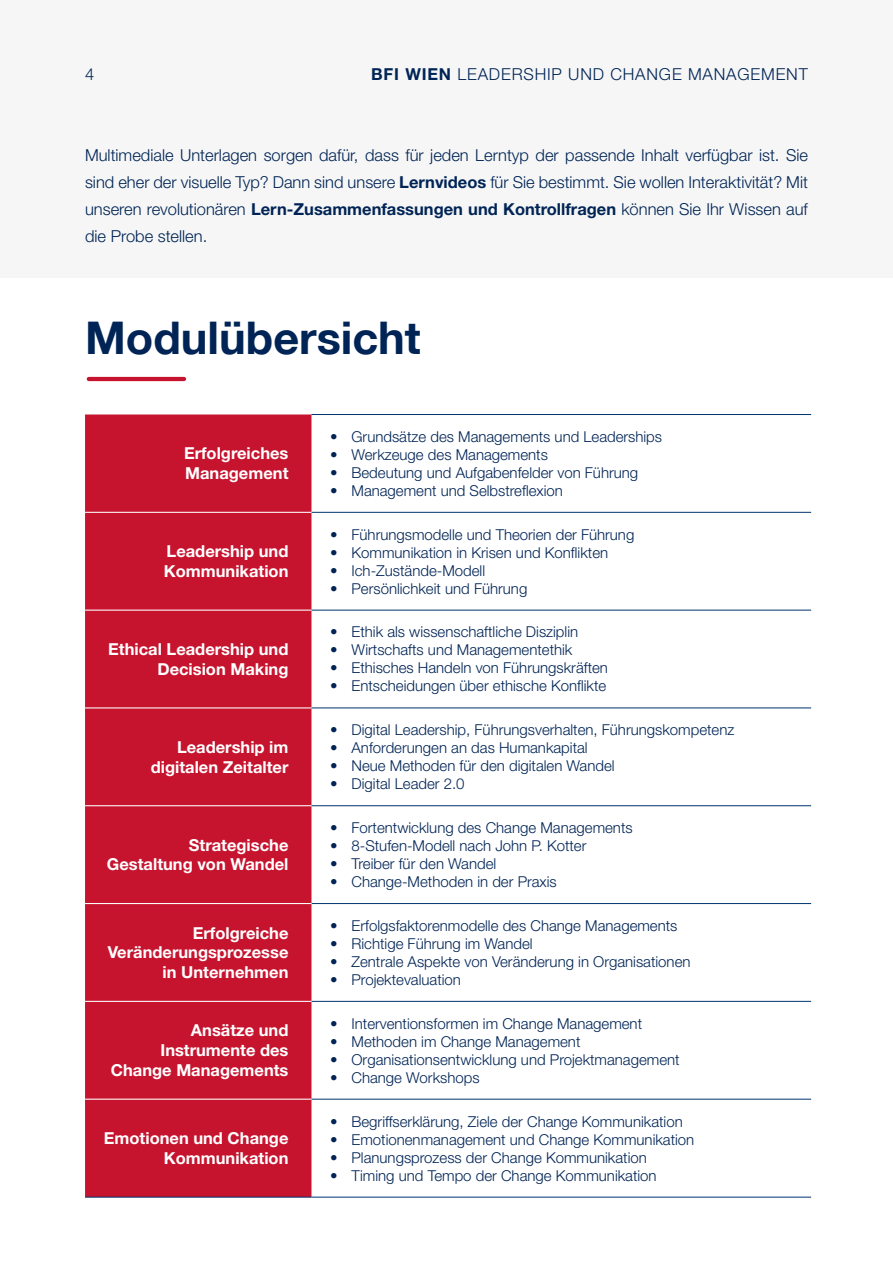
<style>
.page{position:relative;width:893px;height:1263px;background:#fff}
.page>*{position:absolute;margin:0;border:0;box-sizing:border-box;transform-origin:0 0}
.t1{font:700 45px "Helvetica Neue LT";color:#002455}
.t2{font:300 16.5px/27px "Helvetica Neue LT Std";color:#002455;text-align:justify}
.t3{font:700 16.5px/19.8px "Helvetica Neue LT Std";color:#fff;text-align:right}
.t4{font:300 16.5px "Helvetica Neue LT Std";letter-spacing:.05em;color:#002455}
.t5{font:300 15px "Helvetica Neue LT Std";color:#002455}
.s1{font-weight:700}
</style>
<div class="page">
<div style="left:0;top:0;width:893px;height:277px;background:#f6f6f6"></div>
<hr style="left:89px;top:377px;width:95px;height:4px;background:#c6142f">
<div style="left:85px;top:414px;width:226px;height:783px;background:#c6142f"></div>
<hr style="left:311px;top:414px;width:500px;height:1px;background:#00346f">
<hr style="left:311px;top:512px;width:500px;height:1px;background:#00346f">
<hr style="left:311px;top:610px;width:500px;height:1px;background:#00346f">
<hr style="left:311px;top:708px;width:500px;height:1px;background:#00346f">
<hr style="left:311px;top:805px;width:500px;height:1px;background:#00346f">
<hr style="left:311px;top:903px;width:500px;height:1px;background:#00346f">
<hr style="left:311px;top:1001px;width:500px;height:1px;background:#00346f">
<hr style="left:85px;top:1197px;width:226px;height:1px;background:#00346f">
<hr style="left:311px;top:1099px;width:500px;height:1px;background:#00346f">
<hr style="left:311px;top:1197px;width:500px;height:1px;background:#00346f">
<hr style="left:85px;top:512px;width:226px;height:1px;background:#fff">
<hr style="left:85px;top:610px;width:226px;height:1px;background:#fff">
<hr style="left:85px;top:707px;width:226px;height:1px;background:#fff">
<hr style="left:85px;top:805px;width:226px;height:1px;background:#fff">
<hr style="left:85px;top:903px;width:226px;height:1px;background:#fff">
<hr style="left:85px;top:1001px;width:226px;height:1px;background:#fff">
<hr style="left:85px;top:1098px;width:226px;height:2px;background:#fff">
<p class="t2" style="left:85px;top:61px;width:11px">4</p>
<p class="t4" style="left:371px;top:64px;width:438px"><span class="s1">BFI WIEN</span> LEADERSHIP UND CHANGE MANAGEMENT</p>
<p class="t2" style="left:85px;top:141px;width:724px">Multimediale Unterlagen sorgen dafür, dass für jeden Lerntyp der passende Inhalt verfügbar ist. Sie sind eher der visuelle Typ? Dann sind unsere <span class="s1">Lernvideos</span> für Sie bestimmt. Sie wollen Interaktivität? Mit unseren revolutionären <span class="s1">Lern-Zusammenfassungen und Kontrollfragen</span> können Sie Ihr Wissen auf die Probe stellen.</p>
<h1 class="t1" style="left:85px;top:310px;width:337px">Modulübersicht</h1>
<p class="t3" style="left:184px;top:443px;width:106px;text-align:left">Erfolgreiches<br>Management</p>
<p class="t3" style="left:164px;top:541px;width:126px;text-align:left">Leadership und<br>Kommunikation</p>
<p class="t3" style="left:108px;top:639px;width:182px">Ethical Leadership und<br>Decision Making</p>
<p class="t3" style="left:151px;top:737px;width:139px">Leadership im digitalen Zeitalter</p>
<p class="t3" style="left:107px;top:834px;width:183px">Strategische<br>Gestaltung von Wandel</p>
<p class="t5" style="left:330px;top:427px;width:333px">• Grundsätze des Managements und Leaderships</p>
<p class="t5" style="left:330px;top:445px;width:219px">• Werkzeuge des Managements</p>
<p class="t5" style="left:330px;top:463px;width:309px">• Bedeutung und Aufgabenfelder von Führung</p>
<p class="t5" style="left:330px;top:481px;width:234px">• Management und Selbstreflexion</p>
<p class="t5" style="left:330px;top:525px;width:306px">• Führungsmodelle und Theorien der Führung</p>
<p class="t5" style="left:330px;top:543px;width:279px">• Kommunikation in Krisen und Konflikten</p>
<p class="t5" style="left:330px;top:561px;width:156px">• Ich-Zustände-Modell</p>
<p class="t5" style="left:330px;top:579px;width:199px">• Persönlichkeit und Führung</p>
<p class="t5" style="left:330px;top:623px;width:249px">• Ethik als wissenschaftliche Disziplin</p>
<p class="t5" style="left:330px;top:641px;width:244px">• Wirtschafts und Managementethik</p>
<p class="t5" style="left:330px;top:659px;width:279px">• Ethisches Handeln von Führungskräften</p>
<p class="t5" style="left:330px;top:677px;width:278px">• Entscheidungen über ethische Konflikte</p>
<p class="t5" style="left:330px;top:721px;width:406px">• Digital Leadership, Führungsverhalten, Führungskompetenz</p>
<p class="t5" style="left:330px;top:739px;width:259px">• Anforderungen an das Humankapital</p>
<p class="t5" style="left:330px;top:757px;width:286px">• Neue Methoden für den digitalen Wandel</p>
<p class="t5" style="left:330px;top:775px;width:136px">• Digital Leader 2.0</p>
<p class="t5" style="left:330px;top:818px;width:304px">• Fortentwicklung des Change Managements</p>
<p class="t5" style="left:330px;top:836px;width:258px">• 8-Stufen-Modell nach John P. Kotter</p>
<p class="t5" style="left:330px;top:854px;width:168px">• Treiber für den Wandel</p>
<p class="t5" style="left:330px;top:872px;width:228px">• Change-Methoden in der Praxis</p>
<p class="t3" style="left:108px;top:922px;width:182px">Erfolgreiche<br>Veränderungsprozesse in Unternehmen</p>
<p class="t5" style="left:330px;top:916px;width:349px">• Erfolgsfaktorenmodelle des Change Managements</p>
<p class="t5" style="left:330px;top:934px;width:204px">• Richtige Führung im Wandel</p>
<p class="t5" style="left:330px;top:952px;width:362px">• Zentrale Aspekte von Veränderung in Organisationen</p>
<p class="t5" style="left:330px;top:970px;width:132px">• Projektevaluation</p>
<p class="t3" style="left:111px;top:1020px;width:179px">Ansätze und<br>Instrumente des<br>Change Managements</p>
<p class="t5" style="left:330px;top:1014px;width:313px">• Interventionsformen im Change Management</p>
<p class="t5" style="left:330px;top:1032px;width:252px">• Methoden im Change Management</p>
<p class="t5" style="left:330px;top:1050px;width:351px">• Organisationsentwicklung und Projektmanagement</p>
<p class="t5" style="left:330px;top:1068px;width:151px">• Change Workshops</p>
<p class="t3" style="left:104px;top:1128px;width:186px">Emotionen und Change<br>Kommunikation</p>
<p class="t5" style="left:330px;top:1112px;width:354px">• Begriffserklärung, Ziele der Change Kommunikation</p>
<p class="t5" style="left:330px;top:1130px;width:366px">• Emotionenmanagement und Change Kommunikation</p>
<p class="t5" style="left:330px;top:1148px;width:318px">• Planungsprozess der Change Kommunikation</p>
<p class="t5" style="left:330px;top:1166px;width:328px">• Timing und Tempo der Change Kommunikation</p>
</div>
